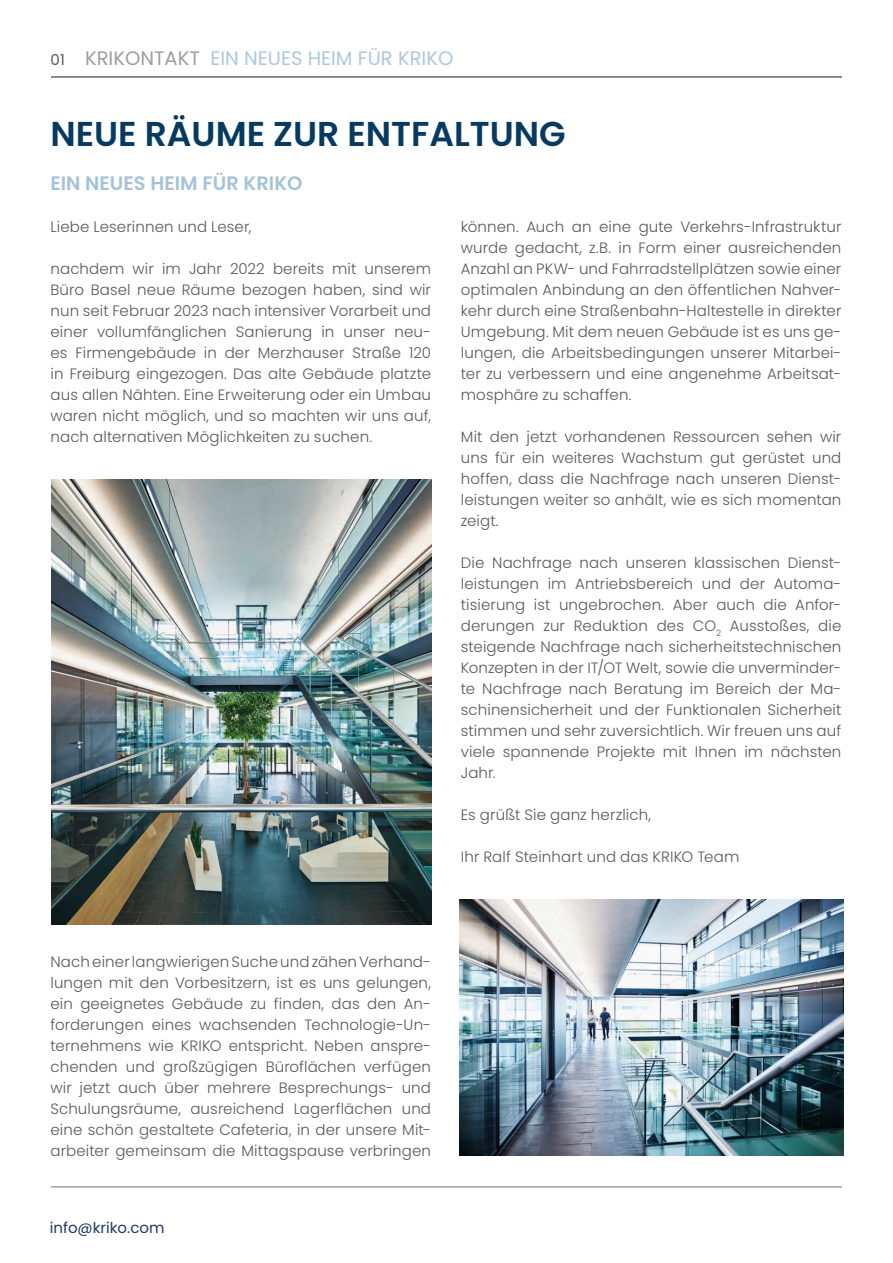
<style>
.page{position:relative;width:893px;height:1263px;background:#fff}
.page>*{position:absolute;margin:0;border:0;box-sizing:border-box;transform-origin:0 0}
.t1{font:600 34.5px "Poppins";color:#063a61}
.t2{font:19.5px "Poppins";color:#adc8de}
.t3{font:600 19.5px "Poppins";color:#a5c3d8}
.t4{font:300 15px/21px "Poppins";letter-spacing:.01em;color:#58595b;text-align:justify}
.t5{font:15px "Poppins";color:#1f3965}
.s1{font-size:15px;color:#58595b}
.s2{color:#9d9ea0}
</style>
<div class="page">
<hr style="left:51px;top:77px;width:791px;height:1px;background:#9c9fa0">
<hr style="left:51px;top:1186px;width:791px;height:1px;background:#9c9fa0">
<img style="left:51px;top:479px;width:381px;height:446px">
<img style="left:459px;top:899px;width:384px;height:257px">
<h2 class="t2" style="left:51px;top:46px;width:404px"><span class="s1">01</span> <span class="s2">KRIKONTAKT</span> EIN NEUES HEIM FÜR KRIKO</h2>
<h1 class="t1" style="left:50px;top:114px;width:517px">NEUE RÄUME ZUR ENTFALTUNG</h1>
<h2 class="t3" style="left:50px;top:171px;width:254px">EIN NEUES HEIM FÜR KRIKO</h2>
<p class="t4" style="left:50px;top:216px;width:202px">Liebe Leserinnen und Leser,</p>
<p class="t4" style="left:50px;top:258px;width:382px">nachdem wir im Jahr 2022 bereits mit unserem Büro Basel neue Räume bezogen haben, sind wir nun seit Februar 2023 nach intensiver Vorarbeit und einer vollumfänglichen Sanierung in unser neu&shy;es Firmengebäude in der Merzhauser Straße 120 in Freiburg eingezogen. Das alte Gebäude platzte aus allen Nähten. Eine Erweiterung oder ein Umbau waren nicht möglich, und so machten wir uns auf, nach alternativen Möglichkeiten zu suchen.</p>
<p class="t4" style="left:461px;top:216px;width:382px">können. Auch an eine gute Verkehrs-Infrastruktur wurde gedacht, z.B. in Form einer ausreichenden Anzahl an PKW- und Fahrradstellplätzen sowie einer optimalen Anbindung an den öffentlichen Nahver&shy;kehr durch eine Straßenbahn-Haltestelle in direkter Umgebung. Mit dem neuen Gebäude ist es uns ge&shy;lungen, die Arbeitsbedingungen unserer Mitarbei&shy;ter zu verbessern und eine angenehme Arbeitsat&shy;mosphäre zu schaffen.</p>
<p class="t4" style="left:461px;top:426px;width:382px">Mit den jetzt vorhandenen Ressourcen sehen wir uns für ein weiteres Wachstum gut gerüstet und hoffen, dass die Nachfrage nach unseren Dienst&shy;leistungen weiter so anhält, wie es sich momentan zeigt.</p>
<p class="t4" style="left:461px;top:552px;width:382px">Die Nachfrage nach unseren klassischen Dienst&shy;leistungen im Antriebsbereich und der Automa&shy;tisierung ist ungebrochen. Aber auch die Anfor&shy;derungen zur Reduktion des CO<sub>2</sub> Ausstoßes, die steigende Nachfrage nach sicherheitstechnischen Konzepten in der IT/OT Welt, sowie die unverminder&shy;te Nachfrage nach Beratung im Bereich der Ma&shy;schinensicherheit und der Funktionalen Sicherheit stimmen und sehr zuversichtlich. Wir freuen uns auf viele spannende Projekte mit Ihnen im nächsten Jahr.</p>
<p class="t4" style="left:461px;top:804px;width:192px">Es grüßt Sie ganz herzlich,</p>
<p class="t4" style="left:461px;top:846px;width:280px">Ihr Ralf Steinhart und das KRIKO Team</p>
<p class="t4" style="left:50px;top:951px;width:382px">Nach einer langwierigen Suche und zähen Verhand&shy;lungen mit den Vorbesitzern, ist es uns gelungen, ein geeignetes Gebäude zu finden, das den An&shy;forderungen eines wachsenden Technologie-Un&shy;ternehmens wie KRIKO entspricht. Neben anspre&shy;chenden und großzügigen Büroflächen verfügen wir jetzt auch über mehrere Besprechungs- und Schulungsräume, ausreichend Lagerflächen und eine schön gestaltete Cafeteria, in der unsere Mit&shy;arbeiter gemeinsam die Mittagspause verbringen</p>
<p class="t5" style="left:50px;top:1219px;width:116px">info@kriko.com</p>
</div>
